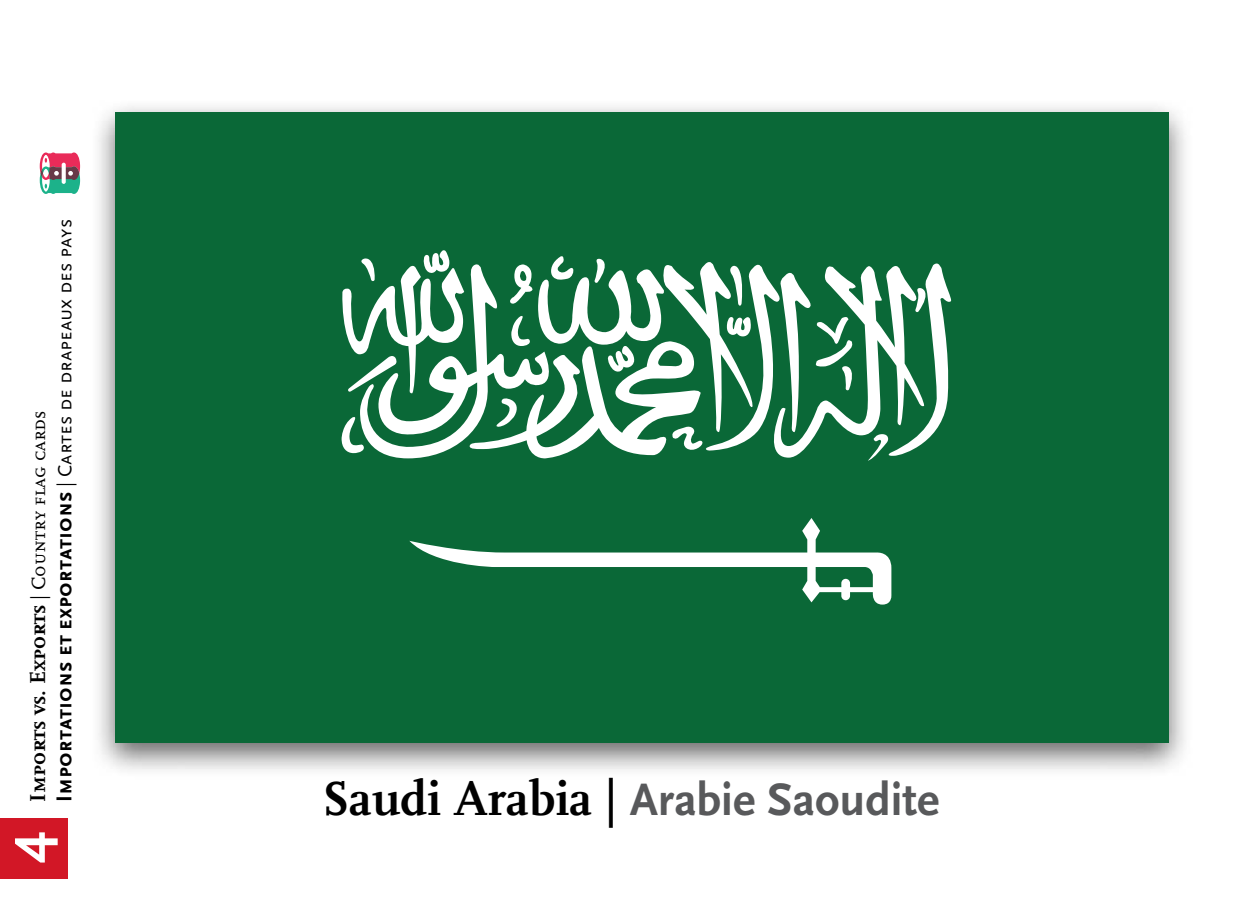
<style>
.page{position:relative;width:1260px;height:900px;background:#fff}
.page>*{position:absolute;margin:0;border:0;box-sizing:border-box;transform-origin:0 0}
.t1{font:700 60px "Scala Sans";color:#fff}
.t2{font:700 47.5px "Scala Sans";color:#58595b}
.t3{font:700 22.5px "Scala Sans Caps";color:#000}
.t4{font:700 22.5px "Scala Caps";color:#000}
.s1{font-family:"Scala Caps";font-weight:400;font-size:20px}
.s2{font-weight:400;font-size:20px}
.s3{font-family:"Scala LF";font-size:50px;color:#000}
</style>
<div class="page">
<div style="left:0;top:818px;width:68px;height:60px;background:#d21726"></div>
<svg style="left:40px;top:152px;width:40px;height:42px;background:#978488"></svg>
<svg style="left:62px;top:163px;width:4px;height:21px"></svg>
<div style="left:90px;top:97px;width:1103px;height:683px;background:#000;opacity:.6"></div>
<div style="left:115px;top:112px;width:1053px;height:630px;background:#0a6837"></div>
<svg style="left:341px;top:256px;width:611px;height:349px"></svg>
<svg style="left:727px;top:317px;width:24px;height:19px"></svg>
<svg style="left:607px;top:346px;width:27px;height:26px"></svg>
<svg style="left:423px;top:250px;width:26px;height:23px"></svg>
<svg style="left:730px;top:266px;width:13px;height:40px"></svg>
<svg style="left:594px;top:259px;width:12px;height:24px"></svg>
<svg style="left:915px;top:288px;width:12px;height:25px"></svg>
<svg style="left:361px;top:258px;width:14px;height:23px"></svg>
<svg style="left:842px;top:366px;width:11px;height:25px"></svg>
<svg style="left:347px;top:356px;width:50px;height:36px"></svg>
<p class="t3" style="left:52px;top:802px;width:584px;rotate:-90deg">Importations et exportations <span class="s1">|</span> <span class="s2">Cartes de drapeaux des pays</span></p>
<p class="t4" style="left:25px;top:802px;width:392px;rotate:-90deg">Imports vs. Exports <span class="s2">| Country flag cards</span></p>
<h1 class="t1" style="left:-7px;top:863px;width:33px;rotate:-90deg">4</h1>
<h2 class="t2" style="left:322px;top:774px;width:619px"><span class="s3">Saudi Arabia |</span> Arabie Saoudite</h2>
</div>
